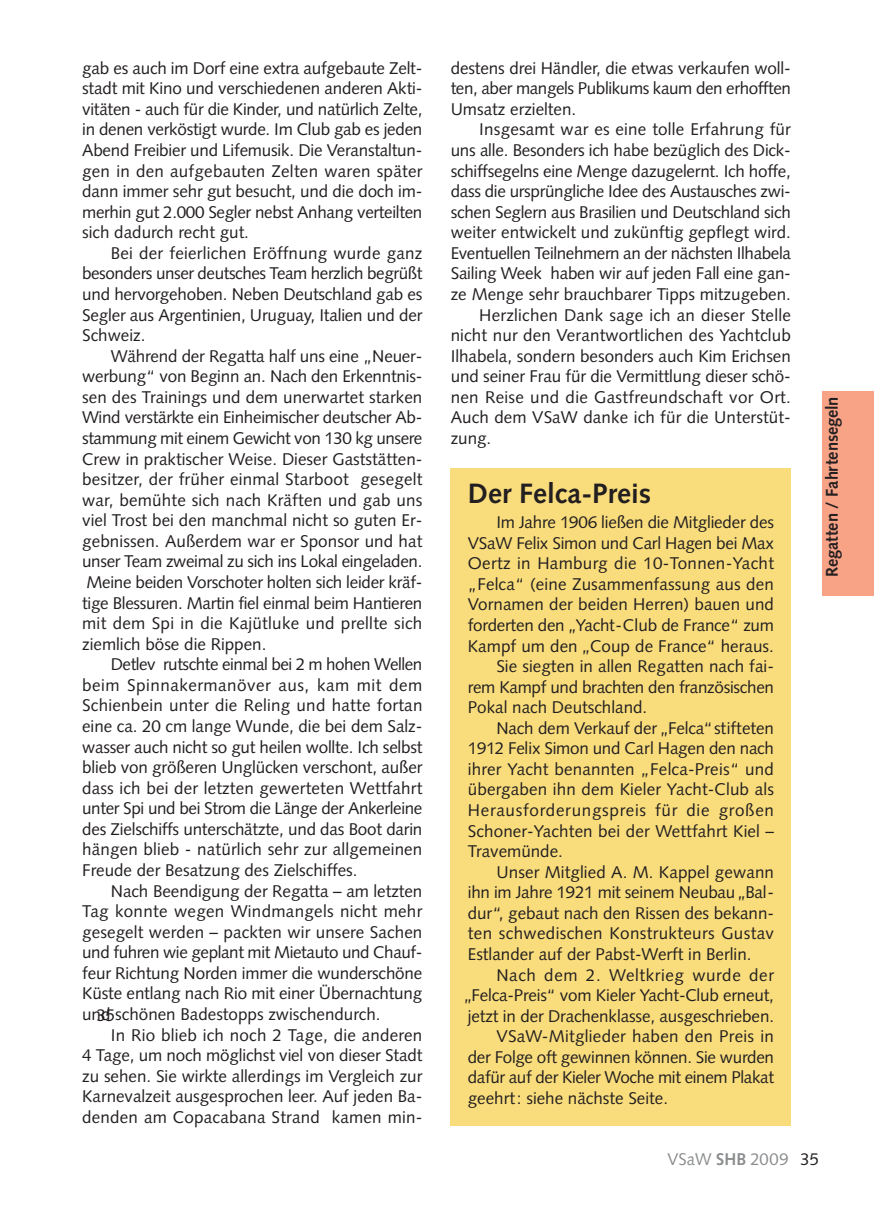
<style>
.page{position:relative;width:874px;height:1226px;background:#fff}
.page>*{position:absolute;margin:0;border:0;box-sizing:border-box;transform-origin:0 0}
.t1{font:700 28px "Syntax";color:#231f20}
.t2{font:17px/20.6px "Syntax";color:#231f20;text-align:justify}
.t3{font:17px "Syntax";letter-spacing:-.02em;color:#231f20}
.t4{font:17px "Syntax";letter-spacing:.02em;color:#231f20}
.t5{font:17px "Syntax";letter-spacing:-.025em;color:#231f20}
.t6{font:17px "Syntax";letter-spacing:.04em;color:#231f20}
.t7{font:17px "Syntax";letter-spacing:.035em;color:#231f20}
.t8{font:700 17px "Syntax";letter-spacing:-.005em;color:#231f20}
.t9{font:17px "Syntax";color:#8a8c8e}
.s1{font-weight:700}
.s2{color:#231f20}
</style>
<div class="page">
<div style="left:451px;top:468px;width:340px;height:658px;background:#f9dd7c"></div>
<div style="left:822px;top:391px;width:51px;height:204px;background:#f8a286"></div>
<p class="t2" style="left:82px;top:59px;width:342px">gab es auch im Dorf eine extra aufgebaute Zelt&shy;stadt mit Kino und verschiedenen anderen Akti&shy;vitäten - auch für die Kinder, und natürlich Zelte, in denen verköstigt wurde. Im Club gab es jeden Abend Freibier und Lifemusik. Die Veranstaltun&shy;gen in den aufgebauten Zelten waren später dann immer sehr gut besucht, und die doch im&shy;merhin gut 2.000 Segler nebst Anhang verteilten sich dadurch recht gut.</p>
<p class="t2" style="left:82px;top:244px;width:342px;text-indent:29px">Bei der feierlichen Eröffnung wurde ganz besonders unser deutsches Team herzlich begrüßt und hervorgehoben. Neben Deutschland gab es Segler aus Argentinien, Uruguay, Italien und der Schweiz.</p>
<p class="t2" style="left:82px;top:347px;width:342px;text-indent:29px">Während der Regatta half uns eine „Neuer&shy;werbung“ von Beginn an. Nach den Erkenntnis&shy;sen des Trainings und dem unerwartet starken Wind verstärkte ein Einheimischer deutscher Ab&shy;stammung mit einem Gewicht von 130 kg unsere Crew in praktischer Weise. Dieser Gaststätten&shy;besitzer, der früher einmal Starboot gesegelt war, bemühte sich nach Kräften und gab uns viel Trost bei den manchmal nicht so guten Er&shy;gebnissen. Außerdem war er Sponsor und hat unser Team zweimal zu sich ins Lokal eingeladen.<br>Meine beiden Vorschoter holten sich leider kräf&shy;tige Blessuren. Martin fiel einmal beim Hantieren mit dem Spi in die Kajütluke und prellte sich ziemlich böse die Rippen.</p>
<p class="t2" style="left:82px;top:656px;width:342px;text-indent:29px">Detlev rutschte einmal bei 2 m hohen Wellen beim Spinnakermanöver aus, kam mit dem Schienbein unter die Reling und hatte fortan eine ca. 20 cm lange Wunde, die bei dem Salz&shy;wasser auch nicht so gut heilen wollte. Ich selbst blieb von größeren Unglücken verschont, außer dass ich bei der letzten gewerteten Wettfahrt unter Spi und bei Strom die Länge der Ankerleine des Zielschiffs unterschätzte, und das Boot darin hängen blieb - natürlich sehr zur allgemeinen Freude der Besatzung des Zielschiffes.</p>
<p class="t2" style="left:82px;top:882px;width:342px;text-indent:29px">Nach Beendigung der Regatta – am letzten Tag konnte wegen Windmangels nicht mehr gesegelt werden – packten wir unsere Sachen und fuhren wie geplant mit Mietauto und Chauf&shy;feur Richtung Norden immer die wunderschöne Küste entlang nach Rio mit einer Übernachtung und schönen Badestopps zwischendurch.</p>
<p class="t2" style="left:82px;top:1026px;width:342px;text-indent:29px">In Rio blieb ich noch 2 Tage, die anderen 4 Tage, um noch möglichst viel von dieser Stadt zu sehen. Sie wirkte allerdings im Vergleich zur Karnevalzeit ausgesprochen leer. Auf jeden Ba&shy;denden am Copacabana Strand kamen min-</p>
<p class="t2" style="left:97px;top:1006px;width:20px">35</p>
<p class="t2" style="left:451px;top:59px;width:342px">destens drei Händler, die etwas verkaufen woll&shy;ten, aber mangels Publikums kaum den erhofften Umsatz erzielten.</p>
<p class="t2" style="left:479px;top:121px;width:313px">Insgesamt war es eine tolle Erfahrung für</p>
<p class="t2" style="left:451px;top:141px;width:342px">uns alle. Besonders ich habe bezüglich des Dick-</p>
<p class="t2" style="left:451px;top:162px;width:342px">schiffsegelns eine Menge dazugelernt. Ich hoffe,</p>
<p class="t3" style="left:451px;top:184px;width:342px">dass die ursprüngliche Idee des Austausches zwi-</p>
<p class="t2" style="left:451px;top:203px;width:342px">schen Seglern aus Brasilien und Deutschland sich</p>
<p class="t2" style="left:451px;top:224px;width:342px">weiter entwickelt und zukünftig gepflegt wird.</p>
<p class="t5" style="left:451px;top:246px;width:342px">Eventuellen Teilnehmern an der nächsten Ilhabela</p>
<p class="t2" style="left:451px;top:265px;width:342px">Sailing Week haben wir auf jeden Fall eine gan-</p>
<p class="t2" style="left:451px;top:285px;width:342px">ze Menge sehr brauchbarer Tipps mitzugeben.</p>
<p class="t2" style="left:479px;top:306px;width:313px">Herzlichen Dank sage ich an dieser Stelle</p>
<p class="t2" style="left:451px;top:327px;width:342px">nicht nur den Verantwortlichen des Yachtclub</p>
<p class="t2" style="left:451px;top:347px;width:342px">Ilhabela, sondern besonders auch Kim Erichsen</p>
<p class="t2" style="left:451px;top:368px;width:342px">und seiner Frau für die Vermittlung dieser schö-</p>
<p class="t2" style="left:451px;top:388px;width:342px">nen Reise und die Gastfreundschaft vor Ort.</p>
<p class="t2" style="left:451px;top:409px;width:342px">Auch dem VSaW danke ich für die Unterstüt-</p>
<p class="t2" style="left:451px;top:429px;width:42px">zung.</p>
<h1 class="t1" style="left:468px;top:482px;width:185px">Der Felca-Preis</h1>
<p class="t2" style="left:496px;top:514px;width:279px">Im Jahre 1906 ließen die Mitglieder des</p>
<p class="t2" style="left:468px;top:534px;width:308px">VSaW Felix Simon und Carl Hagen bei Max</p>
<p class="t4" style="left:468px;top:556px;width:308px">Oertz in Hamburg die 10-Tonnen-Yacht</p>
<p class="t2" style="left:468px;top:575px;width:308px">„Felca“ (eine Zusammenfassung aus den</p>
<p class="t2" style="left:468px;top:596px;width:308px">Vornamen der beiden Herren) bauen und</p>
<p class="t2" style="left:468px;top:616px;width:308px">forderten den „Yacht-Club de France“ zum</p>
<p class="t2" style="left:468px;top:637px;width:308px">Kampf um den „Coup de France“ heraus.</p>
<p class="t2" style="left:496px;top:658px;width:279px">Sie siegten in allen Regatten nach fai-</p>
<p class="t2" style="left:468px;top:678px;width:308px">rem Kampf und brachten den französischen</p>
<p class="t2" style="left:468px;top:699px;width:181px">Pokal nach Deutschland.</p>
<p class="t2" style="left:496px;top:719px;width:279px">Nach dem Verkauf der „Felca“ stifteten</p>
<p class="t2" style="left:468px;top:740px;width:308px">1912 Felix Simon und Carl Hagen den nach</p>
<p class="t2" style="left:468px;top:760px;width:308px">ihrer Yacht benannten „Felca-Preis“ und</p>
<p class="t2" style="left:468px;top:781px;width:308px">übergaben ihn dem Kieler Yacht-Club als</p>
<p class="t6" style="left:468px;top:803px;width:308px">Herausforderungspreis für die großen</p>
<p class="t2" style="left:468px;top:822px;width:308px">Schoner-Yachten bei der Wettfahrt Kiel –</p>
<p class="t2" style="left:468px;top:843px;width:97px">Travemünde.</p>
<p class="t2" style="left:496px;top:863px;width:279px">Unser Mitglied A. M. Kappel gewann</p>
<p class="t2" style="left:468px;top:884px;width:308px">ihn im Jahre 1921 mit seinem Neubau „Bal-</p>
<p class="t2" style="left:468px;top:904px;width:308px">dur“, gebaut nach den Rissen des bekann-</p>
<p class="t4" style="left:468px;top:927px;width:308px">ten schwedischen Konstrukteurs Gustav</p>
<p class="t2" style="left:468px;top:946px;width:285px">Estlander auf der Pabst-Werft in Berlin.</p>
<p class="t7" style="left:496px;top:968px;width:279px">Nach dem 2. Weltkrieg wurde der</p>
<p class="t2" style="left:463px;top:987px;width:312px">„Felca-Preis“ vom Kieler Yacht-Club erneut,</p>
<p class="t2" style="left:468px;top:1007px;width:308px">jetzt in der Drachenklasse, ausgeschrieben.</p>
<p class="t2" style="left:496px;top:1028px;width:279px">VSaW-Mitglieder haben den Preis in</p>
<p class="t3" style="left:468px;top:1050px;width:308px">der Folge oft gewinnen können. Sie wurden</p>
<p class="t3" style="left:468px;top:1071px;width:308px">dafür auf der Kieler Woche mit einem Plakat</p>
<p class="t2" style="left:468px;top:1090px;width:202px">geehrt: siehe nächste Seite.</p>
<p class="t8" style="left:825px;top:577px;width:182px;rotate:-90deg">Regatten / Fahrtensegeln</p>
<p class="t9" style="left:667px;top:1152px;width:153px">VSaW <span class="s1">SHB</span> 2009 <span class="s2">35</span></p>
</div>
